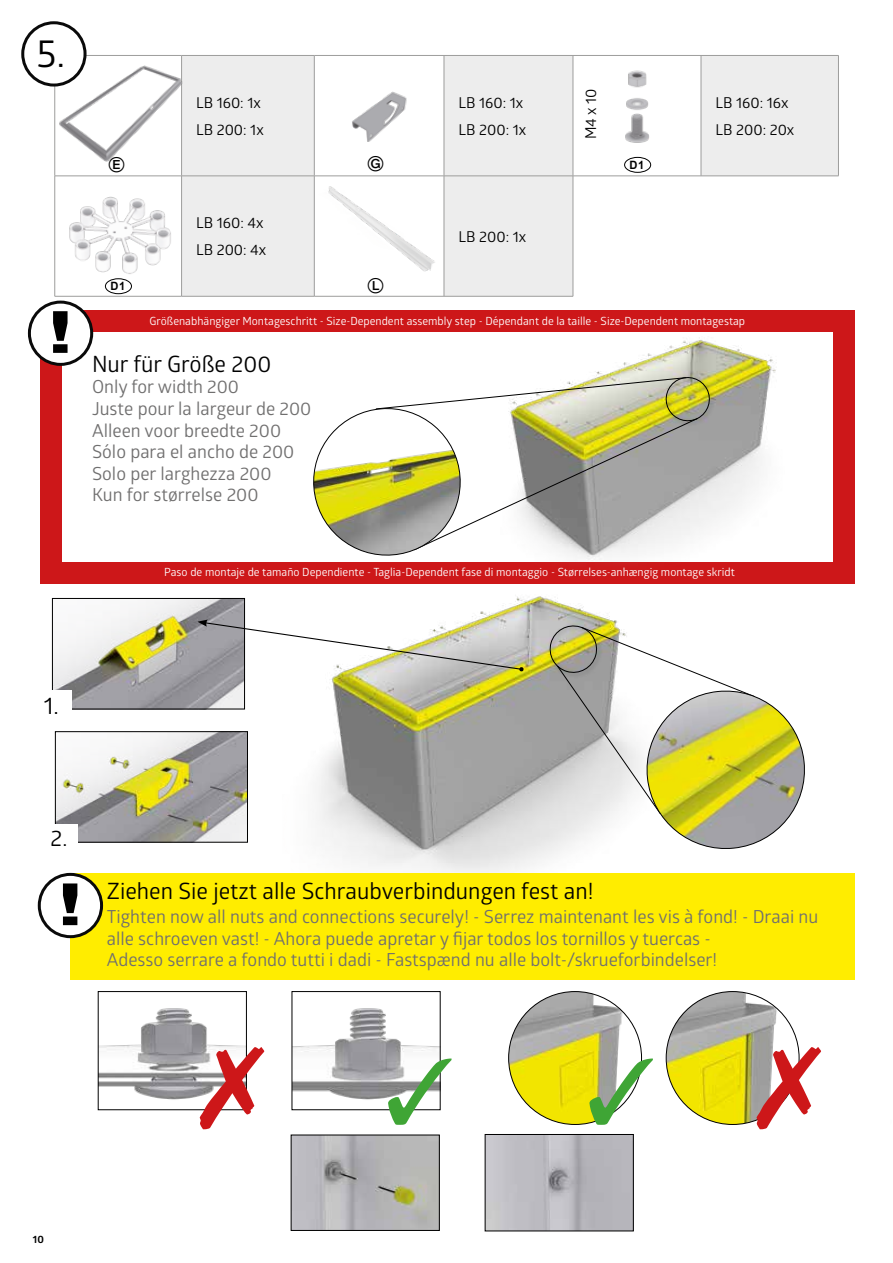
<style>
.page{position:relative;width:893px;height:1263px;background:#fff}
.page>*{position:absolute;margin:0;border:0;box-sizing:border-box;transform-origin:0 0}
.t1{font:39px "Glober";color:#000}
.t2{font:23.85px "Glober";color:#000}
.t3{font:22.5px "Glober";color:#000}
.t4{font:22.2px "Glober";color:#000}
.t5{font:18px/21.6px "Glober";color:#706f6f}
.t6{font:18px "Bundesbahn Pi 3";color:#000}
.t7{font:15px/27px "Glober";color:#000}
.t8{font:700 11.4px "Arial";color:#000}
.t9{font:11.25px "Glober";color:#fff}
.t10{font:700 10.5px "Glober";color:#000}
</style>
<div class="page">
<img style="left:275px;top:583px;width:401px;height:290px">
<svg style="left:182px;top:56px;width:656px;height:240px;fill:#ededed"></svg>
<hr style="left:55px;top:55px;width:127px;height:1px;background:#9d9d9c">
<hr style="left:55px;top:56px;width:1px;height:120px;background:#9d9d9c">
<hr style="left:182px;top:55px;width:132px;height:1px;background:#9d9d9c">
<hr style="left:181px;top:56px;width:1px;height:120px;background:#9d9d9c">
<hr style="left:314px;top:55px;width:130px;height:1px;background:#9d9d9c">
<hr style="left:314px;top:56px;width:1px;height:120px;background:#9d9d9c">
<hr style="left:444px;top:55px;width:129px;height:1px;background:#9d9d9c">
<hr style="left:444px;top:56px;width:1px;height:120px;background:#9d9d9c">
<hr style="left:573px;top:55px;width:128px;height:1px;background:#9d9d9c">
<hr style="left:573px;top:56px;width:1px;height:120px;background:#9d9d9c">
<hr style="left:701px;top:55px;width:138px;height:1px;background:#9d9d9c">
<hr style="left:701px;top:56px;width:1px;height:120px;background:#9d9d9c">
<hr style="left:838px;top:56px;width:1px;height:120px;background:#9d9d9c">
<hr style="left:573px;top:176px;width:128px;height:1px;background:#9d9d9c">
<hr style="left:701px;top:176px;width:138px;height:1px;background:#9d9d9c">
<hr style="left:181px;top:176px;width:1px;height:120px;background:#9d9d9c">
<hr style="left:55px;top:176px;width:127px;height:1px;background:#9d9d9c">
<hr style="left:55px;top:176px;width:1px;height:120px;background:#9d9d9c">
<hr style="left:182px;top:176px;width:132px;height:1px;background:#9d9d9c">
<hr style="left:55px;top:296px;width:127px;height:1px;background:#9d9d9c">
<hr style="left:182px;top:296px;width:132px;height:1px;background:#9d9d9c">
<hr style="left:444px;top:176px;width:129px;height:1px;background:#9d9d9c">
<hr style="left:573px;top:176px;width:1px;height:120px;background:#9d9d9c">
<hr style="left:444px;top:296px;width:129px;height:1px;background:#9d9d9c">
<hr style="left:314px;top:176px;width:130px;height:1px;background:#9d9d9c">
<hr style="left:314px;top:176px;width:1px;height:120px;background:#9d9d9c">
<hr style="left:444px;top:176px;width:1px;height:120px;background:#9d9d9c">
<hr style="left:314px;top:296px;width:130px;height:1px;background:#9d9d9c">
<img style="left:55px;top:65px;width:126px;height:100px">
<div style="left:23px;top:23px;width:62px;height:62px;background:#fff;border-radius:50%"></div>
<div style="left:21px;top:21px;width:66px;height:66px;border:3px solid #0a0a0a;border-radius:50%"></div>
<img style="left:573px;top:56px;width:127px;height:100px">
<div style="left:624px;top:157px;width:27px;height:16px;border:1px solid #000;border-radius:50%"></div>
<img style="left:314px;top:70px;width:127px;height:104px">
<svg style="left:547px;top:623px;width:258px;height:230px"></svg>
<img style="left:509px;top:991px;width:132px;height:133px;border-radius:66px">
<svg style="left:589px;top:1058px;width:64px;height:67px"></svg>
<img style="left:666px;top:991px;width:133px;height:133px;border-radius:66px">
<svg style="left:756px;top:1047px;width:65px;height:82px"></svg>
<img style="left:54px;top:600px;width:189px;height:107px">
<div style="left:52px;top:598px;width:193px;height:111px;border:1px solid #000"></div>
<div style="left:31px;top:691px;width:41px;height:37px;background:#fff"></div>
<img style="left:57px;top:733px;width:189px;height:107px">
<div style="left:55px;top:731px;width:193px;height:111px;border:1px solid #000"></div>
<div style="left:40px;top:824px;width:38px;height:34px;background:#fff"></div>
<svg style="left:197px;top:619px;width:327px;height:53px"></svg>
<div style="left:70px;top:873px;width:785px;height:106px;background:#ffed00"></div>
<div style="left:39px;top:874px;width:63px;height:63px;background:#fff;border-radius:50%"></div>
<div style="left:38px;top:873px;width:65px;height:65px;border:3px solid #0a0a0a;border-radius:50%"></div>
<svg style="left:63px;top:883px;width:14px;height:42px"></svg>
<img style="left:293px;top:1137px;width:145px;height:92px">
<div style="left:291px;top:1135px;width:149px;height:96px;border:1px solid #000"></div>
<img style="left:487px;top:1136px;width:145px;height:93px">
<div style="left:485px;top:1134px;width:149px;height:97px;border:1px solid #000"></div>
<img style="left:294px;top:1008px;width:145px;height:92px">
<div style="left:292px;top:991px;width:149px;height:119px;border:1px solid #000"></div>
<img style="left:100px;top:1008px;width:145px;height:92px">
<div style="left:98px;top:991px;width:149px;height:119px;border:1px solid #000"></div>
<img style="left:55px;top:178px;width:116px;height:108px">
<div style="left:105px;top:278px;width:27px;height:16px;border:1px solid #000;border-radius:50%"></div>
<div style="left:41px;top:324px;width:21px;height:259px;background:#cd1719"></div>
<div style="left:61px;top:310px;width:794px;height:22px;background:#cd1719"></div>
<div style="left:41px;top:562px;width:814px;height:21px;background:#cd1719"></div>
<div style="left:833px;top:329px;width:22px;height:254px;background:#cd1719"></div>
<div style="left:29px;top:302px;width:63px;height:62px;background:#fff;border-radius:50%"></div>
<div style="left:28px;top:301px;width:65px;height:65px;border:3px solid #0a0a0a;border-radius:50%"></div>
<svg style="left:53px;top:311px;width:15px;height:42px"></svg>
<img style="left:315px;top:181px;width:128px;height:105px">
<img style="left:596px;top:337px;width:180px;height:185px">
<div style="left:663px;top:375px;width:53px;height:52px;background:#000;opacity:.75"></div>
<svg style="left:313px;top:374px;width:399px;height:186px"></svg>
<svg style="left:388px;top:1058px;width:63px;height:67px"></svg>
<svg style="left:200px;top:1047px;width:64px;height:82px"></svg>
<h1 class="t1" style="left:36px;top:26px;width:31px">5.</h1>
<p class="t6" style="left:108px;top:157px;width:17px">E</p>
<p class="t8" style="left:110px;top:278px;width:16px">D1</p>
<p class="t7" style="left:576px;top:139px;width:52px;rotate:-90deg">M4 x 10</p>
<p class="t7" style="left:196px;top:88px;width:69px">LB 160: 1x<br>LB 200: 1x</p>
<p class="t7" style="left:458px;top:88px;width:69px">LB 160: 1x<br>LB 200: 1x</p>
<p class="t7" style="left:715px;top:88px;width:80px">LB 160: 16x<br>LB 200: 20x</p>
<p class="t7" style="left:196px;top:209px;width:72px">LB 160: 4x<br>LB 200: 4x</p>
<p class="t6" style="left:367px;top:155px;width:17px">G</p>
<p class="t8" style="left:630px;top:157px;width:16px">D1</p>
<p class="t6" style="left:367px;top:278px;width:17px">L</p>
<p class="t7" style="left:458px;top:222px;width:69px">LB 200: 1x</p>
<p class="t9" style="left:150px;top:313px;width:597px">Größenabhängiger Montageschritt - Size-Dependent assembly step - Dépendant de la taille - Size-Dependent montagestap</p>
<p class="t3" style="left:92px;top:348px;width:181px">Nur für Größe 200</p>
<p class="t5" style="left:92px;top:375px;width:221px">Only for width 200<br>Juste pour la largeur de 200<br>Alleen voor breedte 200<br>Sólo para el ancho de 200<br>Solo per larghezza 200<br>Kun for størrelse 200</p>
<p class="t9" style="left:164px;top:564px;width:572px">Paso de montaje de tamaño Dependiente - Taglia-Dependent fase di montaggio - Størrelses-anhængig montage skridt</p>
<h2 class="t2" style="left:44px;top:689px;width:17px">1.</h2>
<p class="t4" style="left:51px;top:823px;width:18px">2.</p>
<p class="t3" style="left:107px;top:875px;width:488px">Ziehen Sie jetzt alle Schraubverbindungen fest an!</p>
<p class="t5" style="left:107px;top:905px;width:713px">Tighten now all nuts and connections securely! - Serrez maintenant les vis à fond! - Draai nu alle schroeven vast! - Ahora puede apretar y fijar todos los tornillos y tuercas -<br>Adesso serrare a fondo tutti i dadi - Fastspænd nu alle bolt-/skrueforbindelser!</p>
<p class="t10" style="left:33px;top:1232px;width:13px">10</p>
</div>
